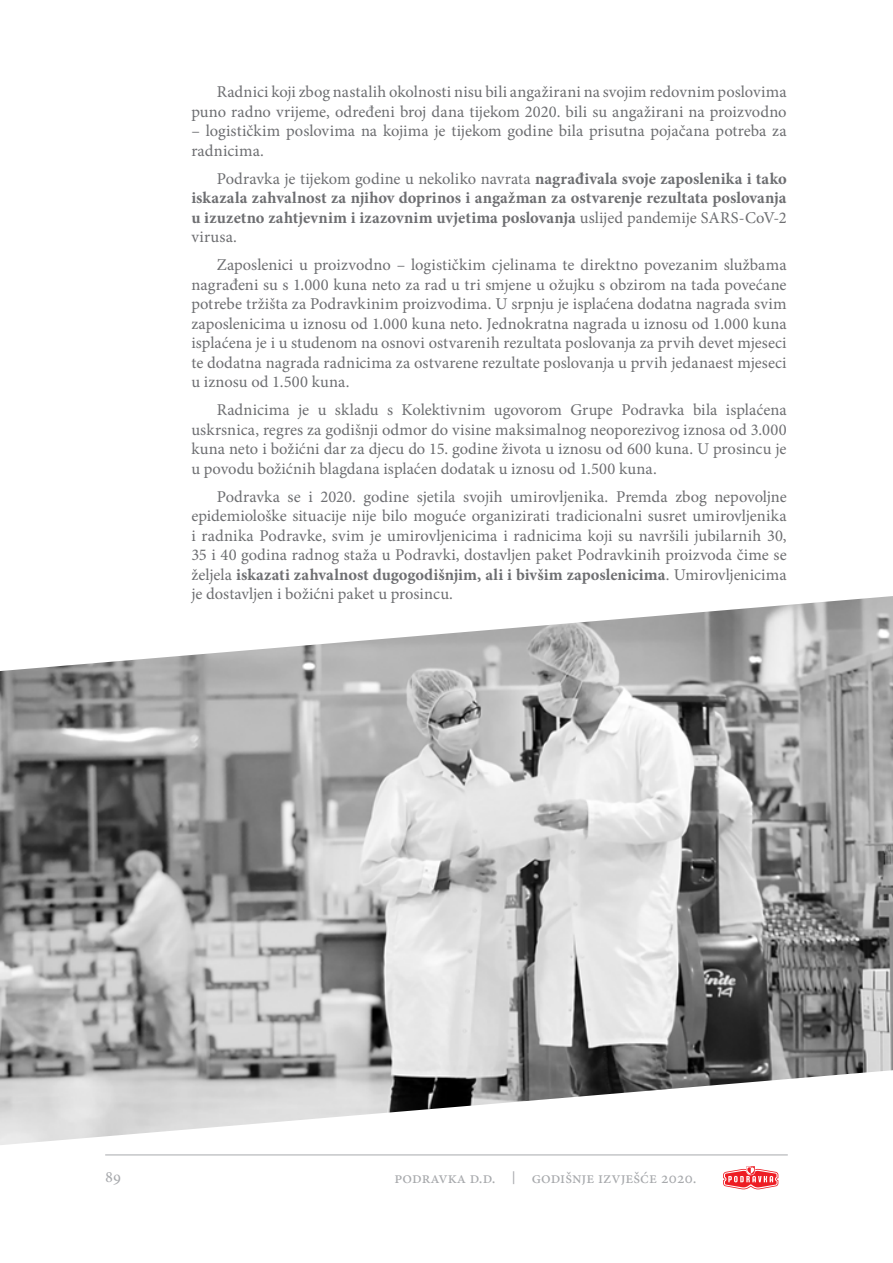
<style>
.page{position:relative;width:893px;height:1263px;background:#fff}
.page>*{position:absolute;margin:0;border:0;box-sizing:border-box;transform-origin:0 0}
.t1{font:16.5px/19.5px "Minion Pro";letter-spacing:.005em;color:#6d6e71;text-align:justify}
.t2{font:700 16.5px/19.5px "Minion Pro";letter-spacing:.005em;color:#6d6e71;text-align:justify}
.t3{font:16.5px "Minion Pro";color:#a7a9ac}
.s1{font-weight:400}
.s2{font-weight:700}
.s3{font-family:"Hagin Caps";font-weight:500}
</style>
<div class="page">
<hr style="left:105px;top:1154px;width:683px;height:1px;background:#a7a9ac">
<svg style="left:723px;top:1166px;width:55px;height:23px"></svg>
<img style="left:0;top:596px;width:893px;height:549px">
<p class="t1" style="left:191px;top:82px;width:597px;text-align:right">Radnici koji zbog nastalih okolnosti nisu bili angažirani na svojim redovnim poslovima puno radno vrijeme, određeni broj dana tijekom 2020. bili su angažirani na proizvodno</p>
<p class="t1" style="left:191px;top:121px;width:597px">– logističkim poslovima na kojima je tijekom godine bila prisutna pojačana potreba za radnicima.</p>
<p class="t2" style="left:191px;top:168px;width:597px;text-indent:26px"><span class="s1">Podravka je tijekom godine u nekoliko navrata</span> nagrađivala svoje zaposlenika i tako iskazala zahvalnost za njihov doprinos i angažman za ostvarenje rezultata poslovanja u izuzetno zahtjevnim i izazovnim uvjetima poslovanja <span class="s1">uslijed pandemije SARS-CoV-2 virusa.</span></p>
<p class="t1" style="left:191px;top:255px;width:597px;text-indent:26px">Zaposlenici u proizvodno – logističkim cjelinama te direktno povezanim službama nagrađeni su s 1.000 kuna neto za rad u tri smjene u ožujku s obzirom na tada povećane potrebe tržišta za Podravkinim proizvodima. U srpnju je isplaćena dodatna nagrada svim zaposlenicima u iznosu od 1.000 kuna neto. Jednokratna nagrada u iznosu od 1.000 kuna isplaćena je i u studenom na osnovi ostvarenih rezultata poslovanja za prvih devet mjeseci te dodatna nagrada radnicima za ostvarene rezultate poslovanja u prvih jedanaest mjeseci u iznosu od 1.500 kuna.</p>
<p class="t1" style="left:191px;top:400px;width:597px;text-indent:26px">Radnicima je u skladu s Kolektivnim ugovorom Grupe Podravka bila isplaćena uskrsnica, regres za godišnji odmor do visine maksimalnog neoporezivog iznosa od 3.000 kuna neto i božićni dar za djecu do 15. godine života u iznosu od 600 kuna. U prosincu je u povodu božićnih blagdana isplaćen dodatak u iznosu od 1.500 kuna.</p>
<p class="t1" style="left:191px;top:487px;width:597px;text-indent:26px">Podravka se i 2020. godine sjetila svojih umirovljenika. Premda zbog nepovoljne epidemiološke situacije nije bilo moguće organizirati tradicionalni susret umirovljenika i radnika Podravke, svim je umirovljenicima i radnicima koji su navršili jubilarnih 30, 35 i 40 godina radnog staža u Podravki, dostavljen paket Podravkinih proizvoda čime se željela <span class="s2">iskazati zahvalnost dugogodišnjim, ali i bivšim zaposlenicima</span>. Umirovljenicima je dostavljen i božićni paket u prosincu.</p>
<p class="t3" style="left:105px;top:1166px;width:18px">89</p>
<p class="t3" style="left:394px;top:1166px;width:304px">podravka d.d. <span class="s3">|</span> godišnje izvješće 2020.</p>
</div>
